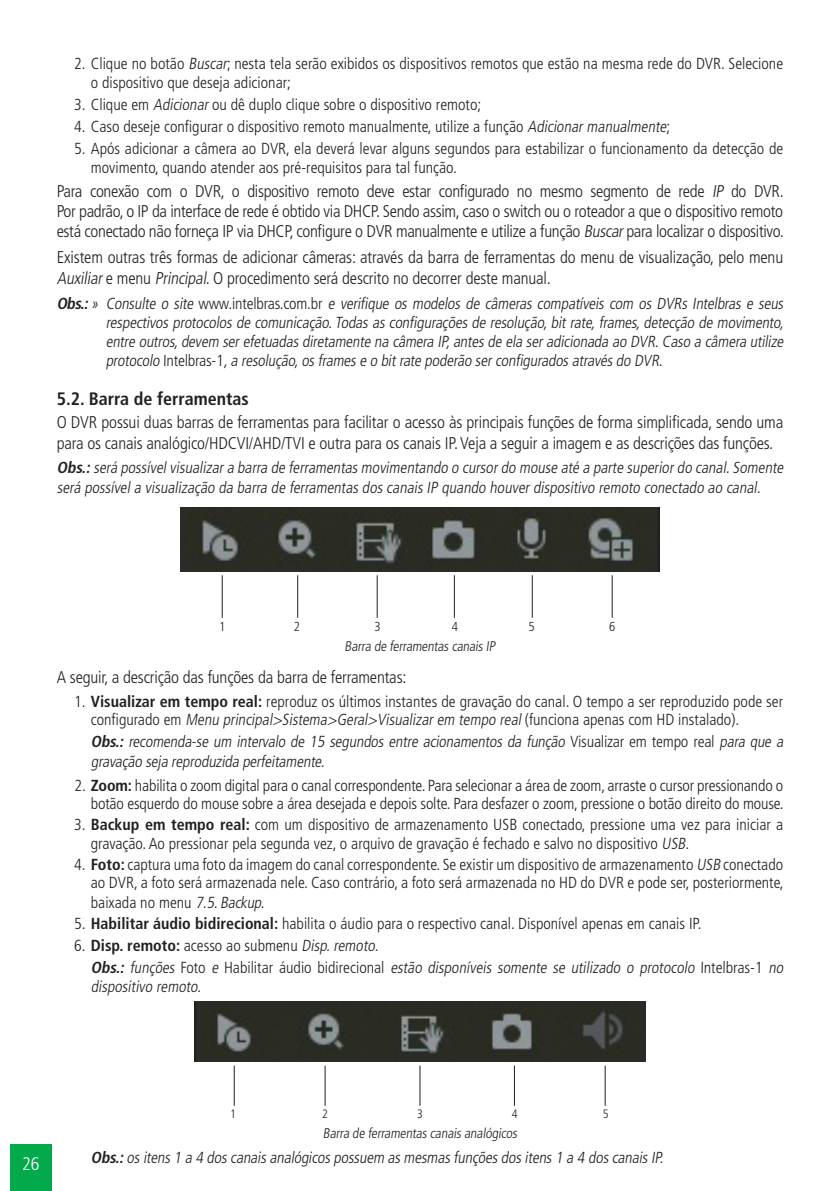
<style>
.page{position:relative;width:840px;height:1191px;background:#fff}
.page>*{position:absolute;margin:0;border:0;box-sizing:border-box;transform-origin:0 0}
.t1{font:300 condensed 18.2px "Frutiger LT Std";color:#fff}
.t2{font:700 condensed 18px "Frutiger LT Std";color:#231f20}
._0__Corpo_de_texto{font:300 condensed 17px/20.4px "Frutiger LT Std";letter-spacing:-.01em;color:#231f20}
.t3{font:300 condensed 16px/18.4px "Frutiger LT Std";color:#231f20}
._13__Observação{font:italic 300 condensed 16px/19.2px "Frutiger LT Std";color:#231f20}
._7__Legenda{font:300 condensed 14px "Frutiger LT Std";color:#231f20}
._11__Texto_em_figura{font:300 condensed 13px "Frutiger LT Std";color:#231f20}
._11__Texto_em_figura-2{font:300 condensed 12.2px "Frutiger LT Std";color:#231f20}
.s1{font-style:italic}
.s2{font-weight:700}
.s3{font-style:normal}
</style>
<div class="page">
<div style="left:10px;top:1144px;width:42px;height:47px;background:#03aa4b"></div>
<img style="left:181px;top:507px;width:477px;height:64px">
<hr style="left:222px;top:575px;width:1px;height:43px;background:#231f20">
<hr style="left:297px;top:575px;width:1px;height:43px;background:#231f20">
<hr style="left:376px;top:575px;width:1px;height:43px;background:#231f20">
<hr style="left:453px;top:575px;width:1px;height:43px;background:#231f20">
<hr style="left:531px;top:575px;width:1px;height:43px;background:#231f20">
<hr style="left:611px;top:575px;width:1px;height:43px;background:#231f20">
<img style="left:194px;top:1001px;width:451px;height:60px">
<hr style="left:234px;top:1065px;width:1px;height:40px;background:#231f20">
<hr style="left:324px;top:1065px;width:1px;height:40px;background:#231f20">
<hr style="left:419px;top:1065px;width:1px;height:40px;background:#231f20">
<hr style="left:513px;top:1065px;width:1px;height:40px;background:#231f20">
<hr style="left:604px;top:1065px;width:1px;height:40px;background:#231f20">
<p class="t3" style="left:91px;top:54px;width:693px;line-height:19.2px;text-indent:-17px">2. Clique no botão <span class="s1">Buscar</span>; nesta tela serão exibidos os dispositivos remotos que estão na mesma rede do DVR. Selecione o dispositivo que deseja adicionar;</p>
<p class="t3" style="left:74px;top:95px;width:408px">3. Clique em <span class="s1">Adicionar</span>ou dê duplo clique sobre o dispositivo remoto;</p>
<p class="t3" style="left:74px;top:117px;width:597px">4. Caso deseje configurar o dispositivo remoto manualmente, utilize a função <span class="s1">Adicionarmanualmente</span>;</p>
<p class="t3" style="left:91px;top:139px;width:693px;line-height:19.2px;text-indent:-17px">5. Após adicionar a câmera ao DVR, ela deverá levar alguns segundos para estabilizar o funcionamento da detecção de movimento, quando atender aos pré-requisitos para tal função.</p>
<p class="_0__Corpo_de_texto" style="left:57px;top:181px;width:728px;text-align:justify">Para conexão com o DVR, o dispositivo remoto deve estar configurado no mesmo segmento de rede <span class="s1">IP</span> do DVR.<br>Por padrão, o IP da interface de rede é obtido via DHCP. Sendo assim, caso o switch ou o roteador a que o dispositivo remoto está conectado não forneça IP via DHCP, configure o DVR manualmente e utilize a função <span class="s1">Buscar</span>para localizar o dispositivo.</p>
<p class="_0__Corpo_de_texto" style="left:57px;top:247px;width:727px">Existem outras três formas de adicionar câmeras: através da barra de ferramentas do menu de visualização, pelo menu<br><span class="s1">Auxiliar</span>e menu <span class="s1">Principal</span>. O procedimento será descrito no decorrer deste manual.</p>
<p class="_13__Observação" style="left:106px;top:294px;width:682px;text-align:justify;text-indent:-49px"><span class="s2">Obs.:</span>» Consulte o site <span class="s3">www. i n t e l b ra s. c o m . b r</span> e verifique os modelos de câmeras compatíveis com os DVRs Intelbras e seus respectivos protocolos de comunicação.Todas as configurações de resolução,bit rate,frames,detecção de movimento, entre outros,devem serefetuadasdiretamente na câmera IP,antesde ela seradicionada ao DVR.Caso a câmera utilize protocolo <span class="s3">I n t e l b ra s - 1</span> ,a resolução,osframese o bitrate poderão serconfiguradosatravésdo DVR.</p>
<p class="t2" style="left:57px;top:388px;width:193px">5.2. Barra de ferramentas</p>
<p class="_0__Corpo_de_texto" style="left:57px;top:412px;width:727px">O DVR possui duas barras de ferramentas para facilitar o acesso às principais funções de forma simplificada, sendo uma para os canais analógico/HDCVI/AHD/TVI e outra para os canais IP. Veja a seguir a imagem e as descrições das funções.</p>
<p class="_13__Observação" style="left:57px;top:458px;width:730px"><span class="s2">Obs.:</span>será possívelvisualizara barra de ferramentas movimentando o cursordo mouse até a parte superiordo canal.Somente será possívela visualização da barra de ferramentas dos canais IP quando houverdispositivo remoto conectado ao canal.</p>
<p class="_11__Texto_em_figura" style="left:219px;top:619px;width:8px">1</p>
<p class="_11__Texto_em_figura" style="left:294px;top:619px;width:8px">2</p>
<p class="_11__Texto_em_figura" style="left:374px;top:619px;width:8px">3</p>
<p class="_11__Texto_em_figura" style="left:451px;top:619px;width:8px">4</p>
<p class="_11__Texto_em_figura" style="left:528px;top:619px;width:8px">5</p>
<p class="_11__Texto_em_figura" style="left:608px;top:619px;width:8px">6</p>
<p class="_7__Legenda" style="left:344px;top:638px;width:154px">Barra de ferramentas canais IP</p>
<p class="_0__Corpo_de_texto" style="left:57px;top:667px;width:351px">A seguir, a descrição das funções da barra de ferramentas:</p>
<p class="t3" style="left:91px;top:692px;width:693px;text-indent:-17px">1. <span class="s2">Visualizar em tempo real:</span> reproduz os últimos instantes de gravação do canal. O tempo a ser reproduzido pode ser co n fi g u ra d o e m <span class="s1">Menu principal&gt;Sistema&gt;Geral&gt;Visualizarem tempo real</span>(fu n c i o n a a p e n a s co m H D i n sta l a d o) .</p>
<p class="_13__Observação" style="left:91px;top:732px;width:696px"><span class="s2">Obs.:</span> recomenda-se um intervalo de 15 segundos entre acionamentos da função <span class="s3">V i s u a l i z a r e m te m p o re a l</span> para que a gravação seja reproduzida perfeitamente.</p>
<p class="t3" style="left:74px;top:776px;width:710px;text-align:right">2. <span class="s2">Zoom:</span> habilita o zoom digital para o canal correspondente. Para selecionar a área de zoom, arraste o cursor pressionando o botão esquerdo do mouse sobre a área desejada e depois solte. Para desfazer o zoom, pressione o botão direito do mouse.</p>
<p class="t3" style="left:91px;top:815px;width:693px;text-indent:-17px">3. <span class="s2">Backup em tempo real:</span> com um dispositivo de armazenamento USB conectado, pressione uma vez para iniciar a gravação. Ao pressionar pela segunda vez, o arquivo de gravação é fechado e salvo no dispositivo <span class="s1">USB</span>.</p>
<p class="t3" style="left:91px;top:855px;width:694px;text-align:justify;text-indent:-17px">4. <span class="s2">Foto:</span> captura uma foto da imagem do canal correspondente. Se existir um dispositivo de armazenamento <span class="s1">USB</span> conectado ao DVR, a foto será armazenada nele. Caso contrário, a foto será armazenada no HD do DVR e pode ser, posteriormente, baixada no menu <span class="s1">7.5.Backup</span>.</p>
<p class="t3" style="left:74px;top:914px;width:628px">5. <span class="s2">Habilitar áudio bidirecional:</span> habilita o áudio para o respectivo canal. Disponível apenas em canais IP.</p>
<p class="t3" style="left:74px;top:936px;width:306px">6. <span class="s2">Disp. remoto:</span> acesso ao submenu <span class="s1">Disp.remoto</span>.</p>
<p class="_13__Observação" style="left:91px;top:958px;width:696px"><span class="s2">Obs.:</span> funções <span class="s3">Fo t o</span> e <span class="s3">H a b i l i t a r á u d i o b i d i r e c i o n a l</span> estão disponíveis somente se utilizado o protocolo <span class="s3">I n te l b ra s - 1</span> no dispositivo remoto.</p>
<p class="t1" style="left:22px;top:1153px;width:19px">26</p>
<p class="_11__Texto_em_figura-2" style="left:230px;top:1106px;width:7px">1</p>
<p class="_11__Texto_em_figura-2" style="left:322px;top:1106px;width:7px">2</p>
<p class="_11__Texto_em_figura-2" style="left:417px;top:1106px;width:7px">3</p>
<p class="_11__Texto_em_figura-2" style="left:511px;top:1106px;width:7px">4</p>
<p class="_11__Texto_em_figura-2" style="left:602px;top:1106px;width:7px">5</p>
<p class="_7__Legenda" style="left:322px;top:1125px;width:198px">Barra de ferramentas canais analógicos</p>
<p class="_13__Observação" style="left:91px;top:1148px;width:576px"><span class="s2">Obs.:</span>ositens1 a 4 doscanaisanalógicospossuem asmesmasfunçõesdositens1 a 4 doscanaisIP.</p>
</div>
